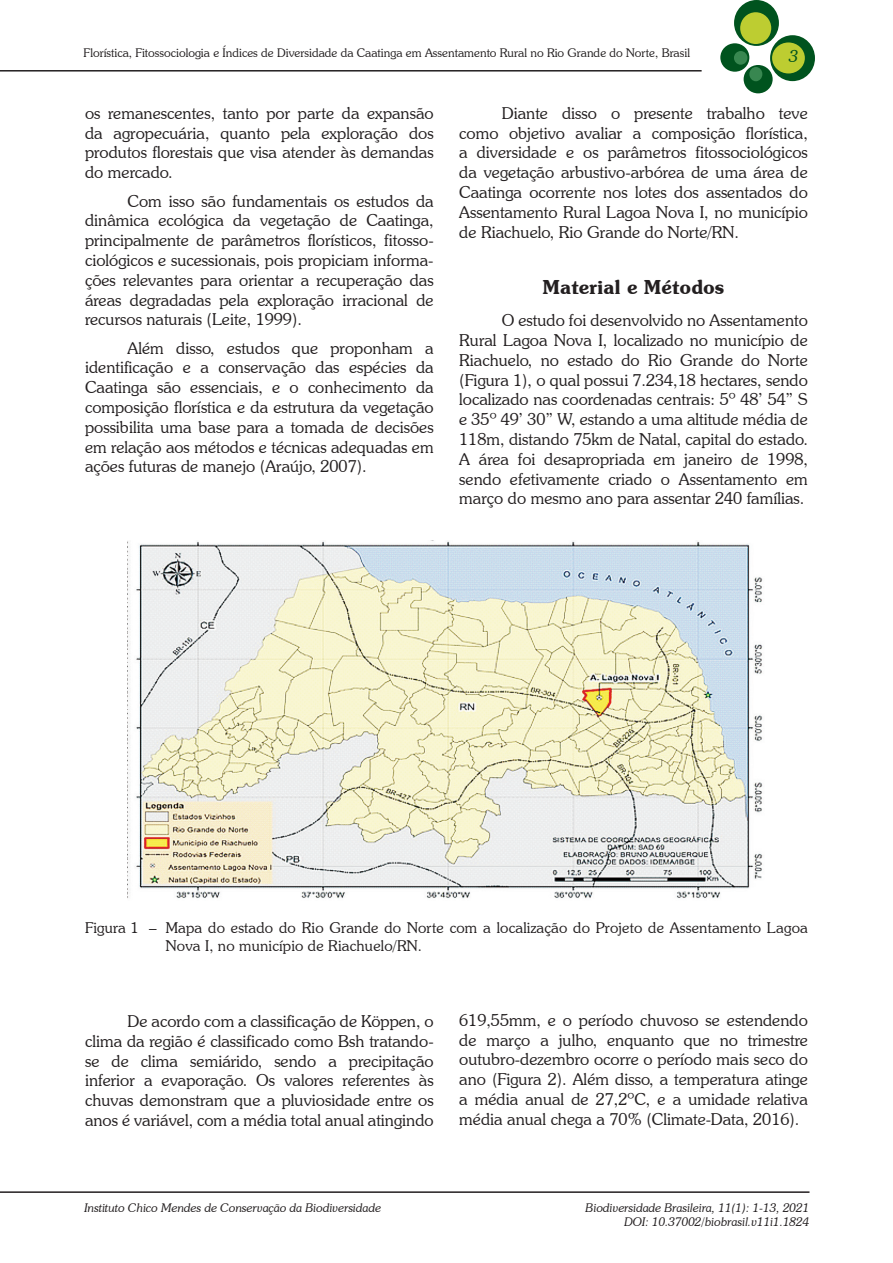
<style>
.page{position:relative;width:893px;height:1263px;background:#fff}
.page>*{position:absolute;margin:0;border:0;box-sizing:border-box;transform-origin:0 0}
.t1{font:600 19.5px "Souvenir IT Cby BT";color:#231f20}
.t2{font:300 16.5px/19.8px "Souvenir IT Cby BT";color:#231f20;text-align:justify}
.t3{font:italic 300 16.5px "Souvenir IT Cby BT";color:#00531e}
.t4{font:300 15px/18px "Souvenir IT Cby BT";letter-spacing:.01em;color:#231f20}
.t5{font:italic 300 12px/14.4px "Souvenir IT Cby BT";color:#231f20;text-align:right}
.t6{font:300 12px "Souvenir IT Cby BT";color:#231f20}
</style>
<div class="page">
<div style="left:734px;top:0;width:45px;height:46px;background:#00531e;border-radius:50%"></div>
<div style="left:770px;top:35px;width:45px;height:46px;background:#00531e;border-radius:50%"></div>
<div style="left:720px;top:43px;width:29px;height:29px;background:#00531e;border-radius:50%"></div>
<div style="left:744px;top:65px;width:29px;height:28px;background:#00531e;border-radius:50%"></div>
<div style="left:740px;top:12px;width:31px;height:32px;background:#bdcd31;border-radius:50%"></div>
<div style="left:772px;top:42px;width:33px;height:31px;background:#bdcd31;border-radius:50%"></div>
<div style="left:734px;top:51px;width:13px;height:14px;background:#388750;border-radius:50%"></div>
<div style="left:749px;top:67px;width:13px;height:14px;background:#388750;border-radius:50%"></div>
<hr style="left:0;top:1191px;width:809px;height:2px;background:#231f20">
<hr style="left:0;top:70px;width:702px;height:2px;background:#231f20">
<img style="left:128px;top:540px;width:635px;height:358px">
<p class="t6" style="left:84px;top:46px;width:608px">Florística, Fitossociologia e Índices de Diversidade da Caatinga em Assentamento Rural no Rio Grande do Norte, Brasil</p>
<p class="t3" style="left:789px;top:46px;width:11px">3</p>
<p class="t2" style="left:85px;top:103px;width:350px">os remanescentes, tanto por parte da expansão da agropecuária, quanto pela exploração dos produtos florestais que visa atender às demandas do mercado.</p>
<p class="t2" style="left:85px;top:191px;width:350px;text-indent:43px">Com isso são fundamentais os estudos da dinâmica ecológica da vegetação de Caatinga, principalmente de parâmetros florísticos, fitosso&shy;ciológicos e sucessionais, pois propiciam informa&shy;ções relevantes para orientar a recuperação das áreas degradadas pela exploração irracional de recursos naturais (Leite, 1999).</p>
<p class="t2" style="left:85px;top:338px;width:350px;text-indent:43px">Além disso, estudos que proponham a identificação e a conservação das espécies da Caatinga são essenciais, e o conhecimento da composição florística e da estrutura da vegetação possibilita uma base para a tomada de decisões em relação aos métodos e técnicas adequadas em ações futuras de manejo (Araújo, 2007).</p>
<p class="t2" style="left:459px;top:103px;width:350px;text-indent:43px">Diante disso o presente trabalho teve como objetivo avaliar a composição florística, a diversidade e os parâmetros fitossociológicos da vegetação arbustivo-arbórea de uma área de Caatinga ocorrente nos lotes dos assentados do Assentamento Rural Lagoa Nova I, no município de Riachuelo, Rio Grande do Norte/RN.</p>
<p class="t1" style="left:543px;top:274px;width:183px">Material e Métodos</p>
<p class="t2" style="left:459px;top:310px;width:350px;text-indent:43px">O estudo foi desenvolvido no Assentamento Rural Lagoa Nova I, localizado no município de Riachuelo, no estado do Rio Grande do Norte (Figura 1), o qual possui 7.234,18 hectares, sendo localizado nas coordenadas centrais: 5º 48’ 54” S e 35º 49’ 30” W, estando a uma altitude média de 118m, distando 75km de Natal, capital do estado.<br>A área foi desapropriada em janeiro de 1998, sendo efetivamente criado o Assentamento em março do mesmo ano para assentar 240 famílias.</p>
<p class="t4" style="left:166px;top:918px;width:643px;text-indent:-81px">Figura 1 – Mapa do estado do Rio Grande do Norte com a localização do Projeto de Assentamento Lagoa<br>Nova I, no município de Riachuelo/RN.</p>
<p class="t2" style="left:85px;top:1011px;width:350px;text-indent:43px">De acordo com a classificação de Köppen, o clima da região é classificado como Bsh tratando&shy;se de clima semiárido, sendo a precipitação inferior a evaporação. Os valores referentes às chuvas demonstram que a pluviosidade entre os anos é variável, com a média total anual atingindo</p>
<p class="t2" style="left:459px;top:1010px;width:350px">619,55mm, e o período chuvoso se estendendo de março a julho, enquanto que no trimestre outubro-dezembro ocorre o período mais seco do ano (Figura 2). Além disso, a temperatura atinge a média anual de 27,2ºC, e a umidade relativa média anual chega a 70% (Climate-Data, 2016).</p>
<p class="t5" style="left:84px;top:1200px;width:298px">Instituto Chico Mendes de Conservação da Biodiversidade</p>
<p class="t5" style="left:586px;top:1200px;width:225px">Biodiversidade Brasileira, 11(1): 1-13, 2021<br>DOI: 10.37002/biobrasil.v11i1.1824</p>
</div>
